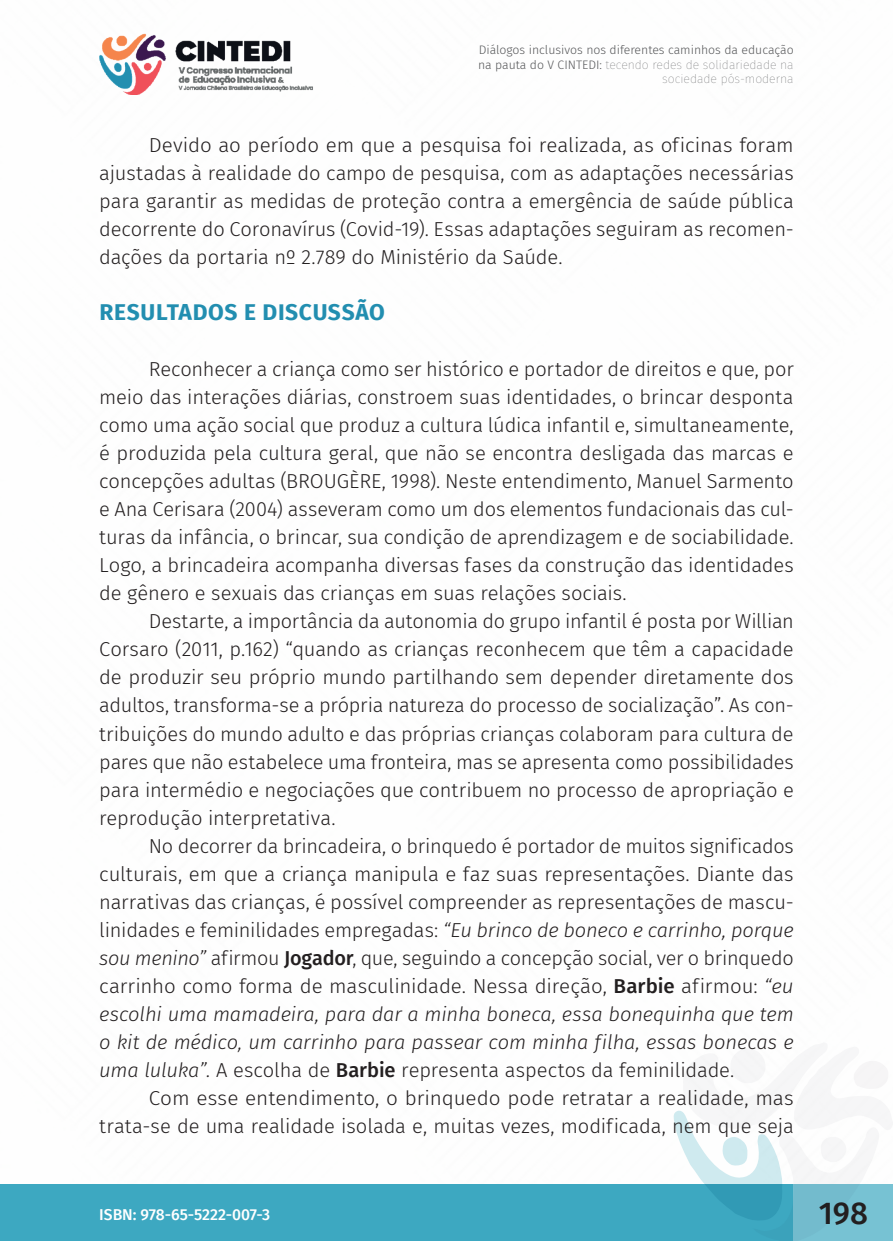
<style>
.page{position:relative;width:893px;height:1241px;background:#fff}
.page>*{position:absolute;margin:0;border:0;box-sizing:border-box;transform-origin:0 0}
.t1{font:500 31.5px "Fira Sans";color:#231f20}
._8_SUBTÍTULO{font:700 22.75px "Fira Sans";letter-spacing:.03em;color:#228eb0}
._6_CORPO{font:300 20.12px/28px "Fira Sans";letter-spacing:-.005em;color:#231f20;text-align:justify}
.t2{font:500 15.75px "Fira Sans";color:#fff}
.t3{font:300 12.25px/14.7px "Fira Sans";color:#57585a;text-align:right}
.s1{font-weight:100}
.s2{font-style:italic}
.s3{font-weight:500}
</style>
<div class="page">
<div style="left:0;top:1184px;width:794px;height:56px;background:#3da8c1"></div>
<img style="left:99px;top:33px;width:214px;height:61px">
<svg style="left:674px;top:1049px;width:219px;height:191px"></svg>
<p class="t3" style="left:478px;top:42px;width:317px">Diálogos inclusivos nos diferentes caminhos da educação na pauta do V CINTEDI: <span class="s1">tecendo redes de solidariedade na sociedade pós-moderna</span></p>
<p class="_6_CORPO" style="left:99px;top:131px;width:696px;text-indent:50px">Devido ao período em que a pesquisa foi realizada, as oficinas foram ajustadas à realidade do campo de pesquisa, com as adaptações necessárias para garantir as medidas de proteção contra a emergência de saúde pública decorrente do Coronavírus (Covid-19). Essas adaptações seguiram as recomen&shy;dações da portaria nº 2.789 do Ministério da Saúde.</p>
<p class="_8_SUBTÍTULO" style="left:99px;top:293px;width:287px">RESULTADOS E DISCUSSÃO</p>
<p class="_6_CORPO" style="left:99px;top:355px;width:696px;text-indent:50px">Reconhecer a criança como ser histórico e portador de direitos e que, por meio das interações diárias, constroem suas identidades, o brincar desponta como uma ação social que produz a cultura lúdica infantil e, simultaneamente, é produzida pela cultura geral, que não se encontra desligada das marcas e concepções adultas (BROUGÈRE, 1998). Neste entendimento, Manuel Sarmento e Ana Cerisara (2004) asseveram como um dos elementos fundacionais das cul&shy;turas da infância, o brincar, sua condição de aprendizagem e de sociabilidade.<br>Logo, a brincadeira acompanha diversas fases da construção das identidades de gênero e sexuais das crianças em suas relações sociais.</p>
<p class="_6_CORPO" style="left:99px;top:607px;width:696px;text-indent:50px">Destarte, a importância da autonomia do grupo infantil é posta por Willian Corsaro (2011, p.162) “quando as crianças reconhecem que têm a capacidade de produzir seu próprio mundo partilhando sem depender diretamente dos adultos, transforma-se a própria natureza do processo de socialização”. As con&shy;tribuições do mundo adulto e das próprias crianças colaboram para cultura de pares que não estabelece uma fronteira, mas se apresenta como possibilidades para intermédio e negociações que contribuem no processo de apropriação e reprodução interpretativa.</p>
<p class="_6_CORPO" style="left:99px;top:831px;width:696px;text-indent:50px">No decorrer da brincadeira, o brinquedo é portador de muitos significados culturais, em que a criança manipula e faz suas representações. Diante das narrativas das crianças, é possível compreender as representações de mascu&shy;linidades e feminilidades empregadas: <span class="s2">“Eu brinco de boneco e carrinho, porque sou menino”</span> afirmou <span class="s3">Jogador</span>, que, seguindo a concepção social, ver o brinquedo carrinho como forma de masculinidade. Nessa direção, <span class="s3">Barbie</span> afirmou: <span class="s2">“eu escolhi uma mamadeira, para dar a minha boneca, essa bonequinha que tem o kit de médico, um carrinho para passear com minha filha, essas bonecas e uma luluka”.</span> A escolha de <span class="s3">Barbie</span> representa aspectos da feminilidade.</p>
<p class="_6_CORPO" style="left:99px;top:1083px;width:696px;text-align:right">Com esse entendimento, o brinquedo pode retratar a realidade, mas trata-se de uma realidade isolada e, muitas vezes, modificada, nem que seja</p>
<p class="t2" style="left:99px;top:1201px;width:172px">ISBN: 978-65-5222-007-3</p>
<h1 class="t1" style="left:819px;top:1187px;width:51px">198</h1>
</div>
